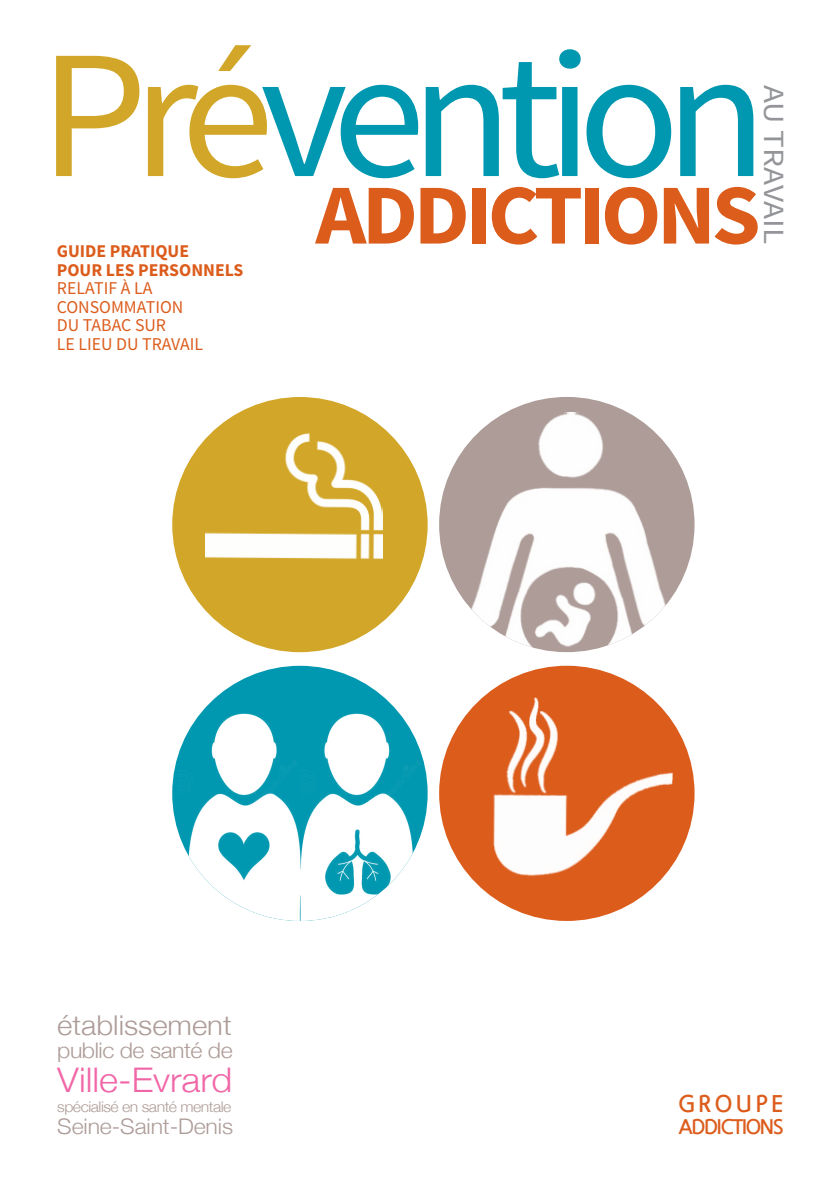
<style>
.page{position:relative;width:840px;height:1191px;background:#fff}
.page>*{position:absolute;margin:0;border:0;box-sizing:border-box;transform-origin:0 0}
.t1{font:183.2px "Source Sans Pro";color:#0098b0}
.t2{font:700 85.4px "Source Sans Pro";letter-spacing:-.05em;color:#dc5c1c;scale:1.04 1}
.t3{font:300 34px "Helvetica Neue";color:#f166a7;scale:1.07 1}
.t4{font:29.2px "Source Sans Pro";letter-spacing:-.01em;color:#939598;scale:1.13 1}
.t5{font:300 27.4px "Helvetica Neue";color:#ad9c98;scale:1.07 1}
.t6{font:24px "Fortheloveofhate";letter-spacing:.15em;color:#dc5c1c;scale:.94 1}
.t7{font:300 21.4px "Helvetica Neue";letter-spacing:-.005em;color:#ad9c98;scale:1.07 1}
.t8{font:21px "Fortheloveofhate";letter-spacing:-.065em;color:#dc5c1c;scale:.94 1}
.t9{font:18px/18.4px "Source Sans Pro";color:#dc5c1c}
.t10{font:700 18px/18.4px "Source Sans Pro";color:#dc5c1c}
.t11{font:300 14.6px "Helvetica Neue";letter-spacing:-.03em;color:#ad9c98;scale:1.07 1}
.s1{color:#d2a729}
</style>
<div class="page">
<div style="left:438px;top:665px;width:256px;height:256px;background:#dc5c1c;border-radius:50%"></div>
<img style="left:478px;top:685px;width:208px;height:199px">
<div style="left:172px;top:397px;width:255px;height:255px;background:#d2a729;border-radius:50%"></div>
<img style="left:205px;top:429px;width:178px;height:130px">
<div style="left:172px;top:666px;width:255px;height:255px;background:#0098b0;border-radius:50%"></div>
<img style="left:178px;top:706px;width:249px;height:215px">
<img style="left:439px;top:411px;width:255px;height:241px">
<h1 class="t1" style="left:39px;top:46px;width:729px"><span class="s1">PRÉ</span>VENTION</h1>
<h2 class="t2" style="left:315px;top:184px;width:429px">ADDICTIONS</h2>
<h3 class="t4" style="left:784px;top:85px;width:143px;rotate:90deg">AU TRAVAIL</h3>
<p class="t10" style="left:57px;top:243px;width:188px">GUIDE PRATIQUE<br>POUR LES PERSONNELS</p>
<p class="t9" style="left:57px;top:280px;width:148px">RELATIF À LA<br>CONSOMMATION<br>DU TABAC SUR<br>LE LIEU DU TRAVAIL</p>
<h3 class="t5" style="left:57px;top:1008px;width:164px">établissement</h3>
<p class="t7" style="left:57px;top:1037px;width:165px">public de santé de</p>
<h3 class="t3" style="left:57px;top:1059px;width:165px">Ville-Evrard</h3>
<p class="t11" style="left:57px;top:1097px;width:164px">spécialisé en santé mentale</p>
<p class="t7" style="left:57px;top:1113px;width:166px">Seine-Saint-Denis</p>
<h3 class="t6" style="left:678px;top:1089px;width:114px">GROUPE</h3>
<p class="t8" style="left:678px;top:1113px;width:114px">ADDICTIONS</p>
</div>
